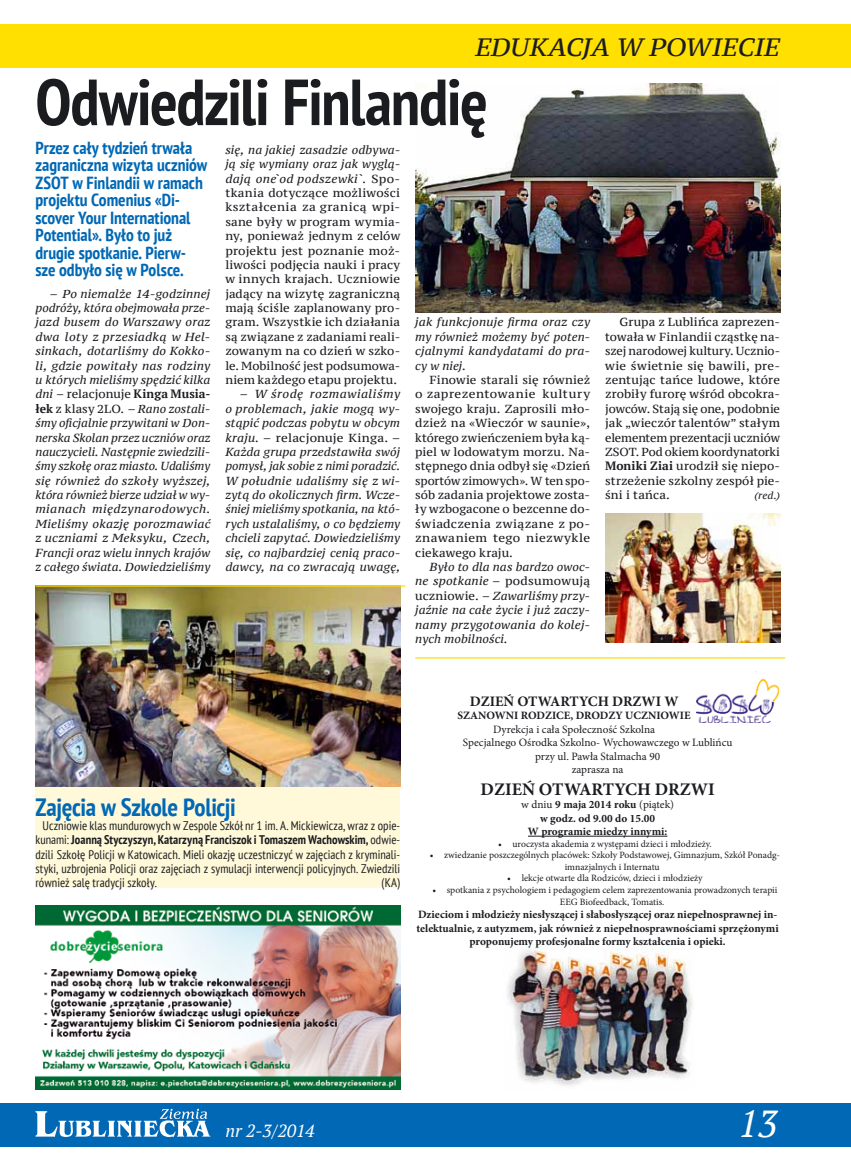
<style>
.page{position:relative;width:851px;height:1170px;background:#fff}
.page>*{position:absolute;margin:0;border:0;box-sizing:border-box;transform-origin:0 0}
.t1{font:700 condensed 65px "PT Sans";letter-spacing:-.02em;color:#1b1c20}
.t2{font:italic 37.5px "PT Serif";color:#fff}
.t3{font:700 condensed 25px "PT Sans";letter-spacing:-.015em;color:#0068b5}
.t4{font:italic 25px "PT Serif Caption";letter-spacing:-.01em;color:#1b1c20}
.t5{font:700 17.62px "Minion Pro";color:#1b1c20}
.t6{font:700 condensed 17.5px/17.5px "PT Sans";letter-spacing:-.005em;color:#0068b5}
.t7{font:italic 17.5px "PT Serif";color:#fff}
.t8{font:700 14.5px "Minion Pro";color:#1b1c20}
.t9{font:condensed 12.5px/14.4px "PT Sans";letter-spacing:.005em;color:#1b1c20;text-align:justify}
.t10{font:italic 11.62px/14.4px "PT Serif Caption";letter-spacing:.01em;color:#1b1c20;text-align:justify}
.t11{font:11.62px/14.4px "PT Serif Caption";letter-spacing:.01em;color:#1b1c20;text-align:justify}
.t12{font:700 11.25px/13.5px "Minion Pro";color:#1b1c20;text-align:center}
.t13{font:11.25px "Minion Pro";color:#1b1c20}
.t14{font:italic 10px "PT Serif Caption";color:#1b1c20}
.t15{font:9.62px/11.6px "Minion Pro";color:#1b1c20}
.s1{font-style:normal}
.s2{font-family:"PT Serif";font-weight:700;font-style:normal;font-size:12px}
.s3{font-style:italic}
.s4{font-family:"PT Serif";font-weight:700;font-size:12px}
.s5{font-weight:700}
.s6{font-weight:400}
</style>
<div class="page">
<div style="left:0;top:1103px;width:850px;height:43px;background:#0068b5"></div>
<svg style="left:35px;top:1108px;width:175px;height:28px"></svg>
<img style="left:415px;top:83px;width:365px;height:229px">
<div style="left:0;top:24px;width:850px;height:44px;background:#ffe000"></div>
<img style="left:507px;top:944px;width:185px;height:142px">
<div style="left:35px;top:599px;width:365px;height:288px;background:#fff9d9"></div>
<img style="left:35px;top:586px;width:365px;height:200px">
<hr style="left:415px;top:657px;width:370px;height:1px;background:#ffe000">
<hr style="left:528px;top:835px;width:139px;height:1px;background:#1b1c20">
<img style="left:696px;top:671px;width:84px;height:52px">
<img style="left:35px;top:905px;width:366px;height:184px">
<img style="left:605px;top:513px;width:175px;height:130px">
<hr style="left:35px;top:585px;width:370px;height:1px;background:#ffe000">
<h3 class="t4" style="left:475px;top:31px;width:306px">EDUKACJA W POWIECIE</h3>
<h1 class="t1" style="left:35px;top:59px;width:453px">Odwiedzili Finlandię</h1>
<h3 class="t6" style="left:35px;top:139px;width:173px">Przez cały tydzień trwała zagraniczna wizyta uczniów<br>ZSOT w Finlandii w ramach projektu Comenius «Di&shy;scover Your International<br>Potential». Było to już drugie spotkanie. Pierw&shy;sze odbyło się w Polsce.</h3>
<p class="t10" style="left:35px;top:286px;width:176px;text-indent:14px">– Po niemalże 14-godzinnej podróży, która obejmowała prze&shy;jazd busem do Warszawy oraz dwa loty z przesiadką w Hel&shy;sinkach, dotarliśmy do Kokko&shy;li, gdzie powitały nas rodziny u których mieliśmy spędzić kilka dni <span class="s1">– relacjonuje</span> <span class="s2">Kinga Musia&shy;łek</span> <span class="s1">z klasy 2LO.</span> – Rano zostali&shy;śmy oficjalnie przywitani w Don&shy;nerska Skolan przez uczniów oraz nauczycieli. Następnie zwiedzili&shy;śmy szkołę oraz miasto. Udaliśmy się również do szkoły wyższej, która również bierze udział w wy&shy;mianach międzynarodowych.<br>Mieliśmy okazję porozmawiać z uczniami z Meksyku, Czech, Francji oraz wielu innych krajów z całego świata. Dowiedzieliśmy</p>
<p class="t11" style="left:225px;top:142px;width:176px"><span class="s3">się, na jakiej zasadzie odbywa&shy;ją się wymiany oraz jak wyglą&shy;dają one`od podszewki`.</span> Spo&shy;tkania dotyczące możliwości kształcenia za granicą wpi&shy;sane były w program wymia&shy;ny, ponieważ jednym z celów projektu jest poznanie moż&shy;liwości podjęcia nauki i pracy w innych krajach. Uczniowie jadący na wizytę zagraniczną mają ściśle zaplanowany pro&shy;gram. Wszystkie ich działania są związane z zadaniami reali&shy;zowanym na co dzień w szko&shy;le. Mobilność jest podsumowa&shy;niem każdego etapu projektu.</p>
<p class="t10" style="left:225px;top:387px;width:176px;text-indent:14px">– W środę rozmawialiśmy o problemach, jakie mogą wy&shy;stąpić podczas pobytu w obcym kraju. – <span class="s1">relacjonuje Kinga.</span> – Każda grupa przedstawiła swój pomysł, jak sobie z nimi poradzić.<br>W południe udaliśmy się z wi&shy;zytą do okolicznych firm. Wcze&shy;śniej mieliśmy spotkania, na któ&shy;rych ustalaliśmy, o co będziemy chcieli zapytać. Dowiedzieliśmy się, co najbardziej cenią praco&shy;dawcy, na co zwracają uwagę,</p>
<p class="t10" style="left:415px;top:315px;width:176px">jak funkcjonuje firma oraz czy my również możemy być poten&shy;cjalnymi kandydatami do pra&shy;cy w niej.</p>
<p class="t11" style="left:415px;top:372px;width:176px;text-indent:14px">Finowie starali się również o zaprezentowanie kultury swojego kraju. Zaprosili mło&shy;dzież na «Wieczór w saunie», którego zwieńczeniem była ką&shy;piel w lodowatym morzu. Na&shy;stępnego dnia odbył się «Dzień sportów zimowych». W ten spo&shy;sób zadania projektowe zosta&shy;ły wzbogacone o bezcenne do&shy;świadczenia związane z po&shy;znawaniem tego niezwykle ciekawego kraju.</p>
<p class="t10" style="left:415px;top:559px;width:176px;text-indent:14px">Było to dla nas bardzo owoc&shy;ne spotkanie <span class="s1">– podsumowują uczniowie.</span> – Zawarliśmy przy&shy;jaźnie na całe życie i już zaczy&shy;namy przygotowania do kolej&shy;nych mobilności.</p>
<p class="t11" style="left:605px;top:315px;width:176px;text-indent:14px">Grupa z Lublińca zaprezen&shy;towała w Finlandii cząstkę na&shy;szej narodowej kultury. Ucznio&shy;wie świetnie się bawili, pre&shy;zentując tańce ludowe, które zrobiły furorę wśród obcokra&shy;jowców. Stają się one, podobnie jak „wieczór talentów” stałym elementem prezentacji uczniów ZSOT. Pod okiem koordynatorki <span class="s4">Moniki Ziai</span> urodził się niepo&shy;strzeżenie szkolny zespół pie&shy;śni i tańca.</p>
<p class="t14" style="left:754px;top:489px;width:27px">(red.)</p>
<h3 class="t3" style="left:35px;top:790px;width:202px">Zajęcia w Szkole Policji</h3>
<p class="t9" style="left:35px;top:818px;width:366px;text-indent:7px">Uczniowie klas mundurowych w Zespole Szkół nr 1 im. A. Mickiewicza, wraz z opie&shy;kunami: <span class="s5">Joanną Styczyszyn, Katarzyną Franciszok i Tomaszem Wachowskim,</span> odwie&shy;dzili Szkołę Policji w Katowicach. Mieli okazję uczestniczyć w zajęciach z kryminali&shy;styki, uzbrojenia Policji oraz zajęciach z symulacji interwencji policyjnych. Zwiedzili również salę tradycji szkoły.</p>
<p class="t9" style="left:381px;top:875px;width:20px">(KA)</p>
<p class="t8" style="left:469px;top:690px;width:210px">DZIEŃ OTWARTYCH DRZWI W</p>
<p class="t12" style="left:457px;top:708px;width:235px">SZANOWNI RODZICE, DRODZY UCZNIOWIE</p>
<p class="t13" style="left:493px;top:721px;width:163px">Dyrekcja i cała Społeczność Szkolna</p>
<p class="t13" style="left:463px;top:735px;width:271px">Specjalnego Ośrodka Szkolno- Wychowawczego w Lublińcu</p>
<p class="t13" style="left:535px;top:748px;width:127px">przy ul. Pawła Stalmacha 90</p>
<p class="t13" style="left:571px;top:762px;width:53px">zaprasza na</p>
<h3 class="t5" style="left:480px;top:776px;width:235px">DZIEŃ OTWARTYCH DRZWI</h3>
<p class="t12" style="left:521px;top:797px;width:154px"><span class="s6">w dniu</span> 9 maja 2014 roku <span class="s6">(piątek) </span>w godz. od 9.00 do 15.00<br>W programie miedzy innymi:</p>
<p class="t15" style="left:498px;top:837px;width:215px">• uroczysta akademia z występami dzieci i młodzieży.</p>
<p class="t15" style="left:564px;top:849px;width:217px;text-indent:-135px">• zwiedzanie poszczególnych placówek: Szkoły Podstawowej, Gimnazjum, Szkół Ponadg&shy;imnazjalnych i Internatu</p>
<p class="t15" style="left:507px;top:872px;width:197px">• lekcje otwarte dla Rodziców, dzieci i młodzieży</p>
<p class="t15" style="left:559px;top:884px;width:219px;text-indent:-127px">• spotkania z psychologiem i pedagogiem celem zaprezentowania prowadzonych terapii<br>EEG Biofeedback, Tomatis.</p>
<p class="t12" style="left:416px;top:907px;width:363px">Dzieciom i młodzieży niesłyszącej i słabosłyszącej oraz niepełnosprawnej in&shy;telektualnie, z autyzmem, jak również z niepełnosprawnościami sprzężonymi proponujemy profesjonalne formy kształcenia i opieki.</p>
<h3 class="t7" style="left:225px;top:1119px;width:91px">nr 2-3/2014</h3>
<h2 class="t2" style="left:738px;top:1099px;width:41px">13</h2>
</div>
